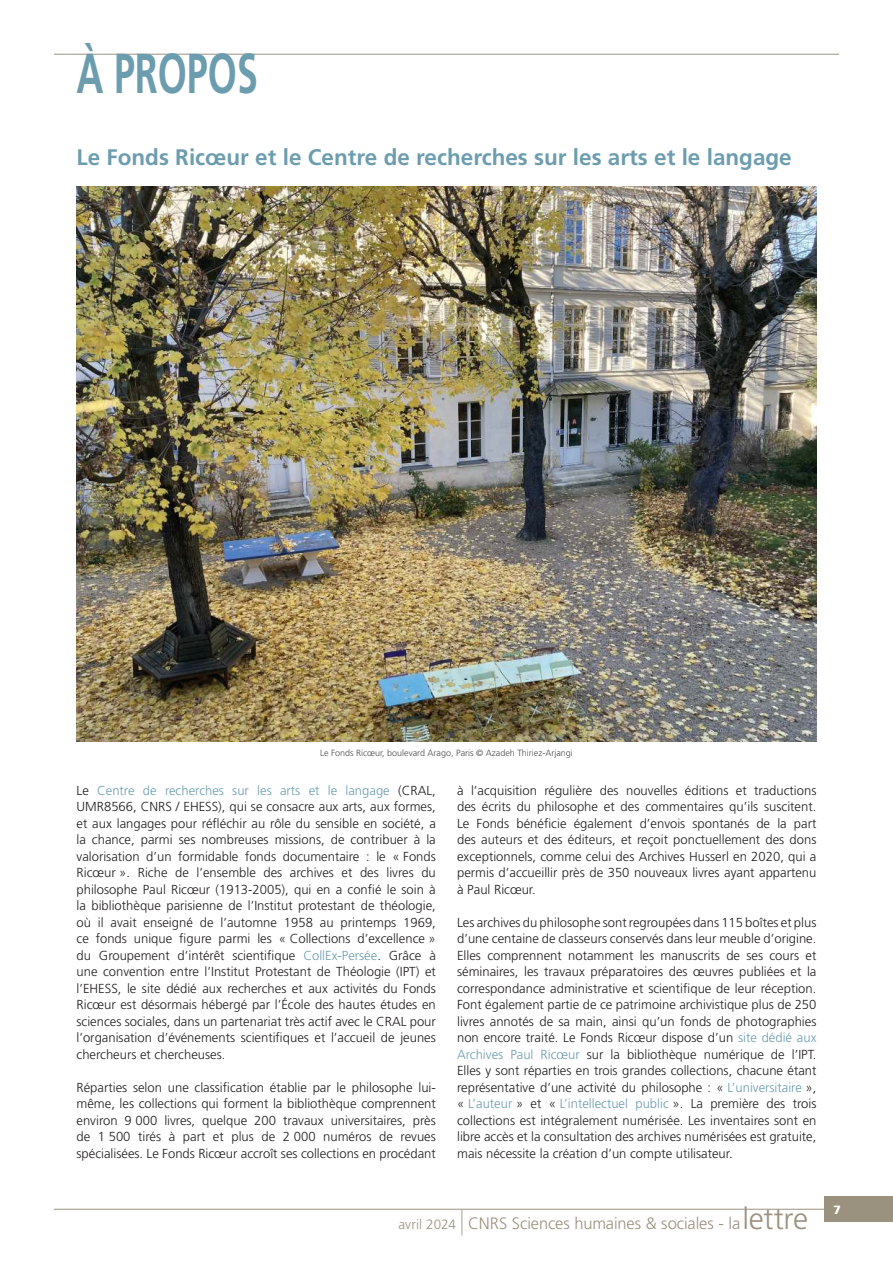
<style>
.page{position:relative;width:893px;height:1263px;background:#fff}
.page>*{position:absolute;margin:0;border:0;box-sizing:border-box;transform-origin:0 0}
.t1{font:700 56.25px "Frutiger LT Std";color:#6c9daf;scale:.67 1}
.t2{font:700 22.5px "Frutiger LT Std";color:#6c9daf}
.t3{font:300 16.5px "Frutiger LT Std";letter-spacing:-.005em;color:#9b917f}
.t4{font:300 13.05px/16.5px "Frutiger LT Std";color:#221f1f;text-align:justify}
.t5{font:900 12px "Frutiger LT Std";color:#fff}
.t6{font:300 9px "Frutiger LT Std";color:#4c4c4e}
.s1{color:#6c9daf}
.s2{font-size:13.5px}
.s3{font-size:25.95px}
.s4{font-size:30.15px}
</style>
<div class="page">
<hr style="left:54px;top:54px;width:785px;height:1px;background:#9b917f">
<div style="left:825px;top:1196px;width:68px;height:26px;background:#9b917f"></div>
<hr style="left:54px;top:1209px;width:771px;height:1px;background:#9b917f">
<img style="left:77px;top:186px;width:739px;height:555px">
<h1 class="t1" style="left:77px;top:43px;width:272px">À PROPOS</h1>
<h2 class="t2" style="left:77px;top:145px;width:717px">Le Fonds Ricœur et le Centre de recherches sur les arts et le langage</h2>
<p class="t6" style="left:320px;top:748px;width:254px">Le Fonds Ricœur, boulevard Arago, Paris © Azadeh Thiriez-Arjangi</p>
<p class="t4" style="left:77px;top:782px;width:361px">Le <span class="s1">Centre de recherches sur les arts et le langage</span> (CRAL, UMR8566, CNRS / EHESS), qui se consacre aux arts, aux formes, et aux langages pour réfléchir au rôle du sensible en société, a la chance, parmi ses nombreuses missions, de contribuer à la valorisation d’un formidable fonds documentaire : le « Fonds Ricœur ». Riche de l’ensemble des archives et des livres du philosophe Paul Ricœur (1913-2005), qui en a confié le soin à la bibliothèque parisienne de l’Institut protestant de théologie, où il avait enseigné de l’automne 1958 au printemps 1969, ce fonds unique figure parmi les « Collections d’excellence » du Groupement d’intérêt scientifique <span class="s1">CollEx-Persée</span>. Grâce à une convention entre l’Institut Protestant de Théologie (IPT) et l’EHESS, le site dédié aux recherches et aux activités du Fonds Ricœur est désormais hébergé par l’École des hautes études en sciences sociales, dans un partenariat très actif avec le CRAL pour l’organisation d’événements scientifiques et l’accueil de jeunes chercheurs et chercheuses.</p>
<p class="t4" style="left:77px;top:1079px;width:361px">Réparties selon une classification établie par le philosophe lui&shy;même, les collections qui forment la bibliothèque comprennent environ 9 000 livres, quelque 200 travaux universitaires, près de 1 500 tirés à part et plus de 2 000 numéros de revues spécialisées. Le Fonds Ricœur accroît ses collections en procédant</p>
<p class="t4" style="left:457px;top:782px;width:361px">à l’acquisition régulière des nouvelles éditions et traductions des écrits du philosophe et des commentaires qu’ils suscitent.<br>Le Fonds bénéficie également d’envois spontanés de la part des auteurs et des éditeurs, et reçoit ponctuellement des dons exceptionnels, comme celui des Archives Husserl en 2020, qui a permis d’accueillir près de 350 nouveaux livres ayant appartenu à Paul Ricœur.</p>
<p class="t4" style="left:457px;top:914px;width:361px">Les archives du philosophe sont regroupées dans 115 boîtes et plus d’une centaine de classeurs conservés dans leur meuble d’origine.<br>Elles comprennent notamment les manuscrits de ses cours et séminaires, les travaux préparatoires des œuvres publiées et la correspondance administrative et scientifique de leur réception.<br>Font également partie de ce patrimoine archivistique plus de 250 livres annotés de sa main, ainsi qu’un fonds de photographies non encore traité. Le Fonds Ricœur dispose d’un <span class="s1">site dédié aux Archives Paul Ricœur</span> sur la bibliothèque numérique de l’IPT.<br>Elles y sont réparties en trois grandes collections, chacune étant représentative d’une activité du philosophe : « <span class="s1">L’universitaire</span> », « <span class="s1">L’auteur</span> » et « <span class="s1">L’intellectuel public</span> ». La première des trois collections est intégralement numérisée. Les inventaires sont en libre accès et la consultation des archives numérisées est gratuite, mais nécessite la création d’un compte utilisateur.</p>
<p class="t3" style="left:398px;top:1217px;width:411px"><span class="s2">avril 2024</span> <span class="s3">|</span> CNRS Sciences humaines &amp; sociales - la <span class="s4">lettre</span></p>
<p class="t5" style="left:833px;top:1202px;width:9px">7</p>
</div>
